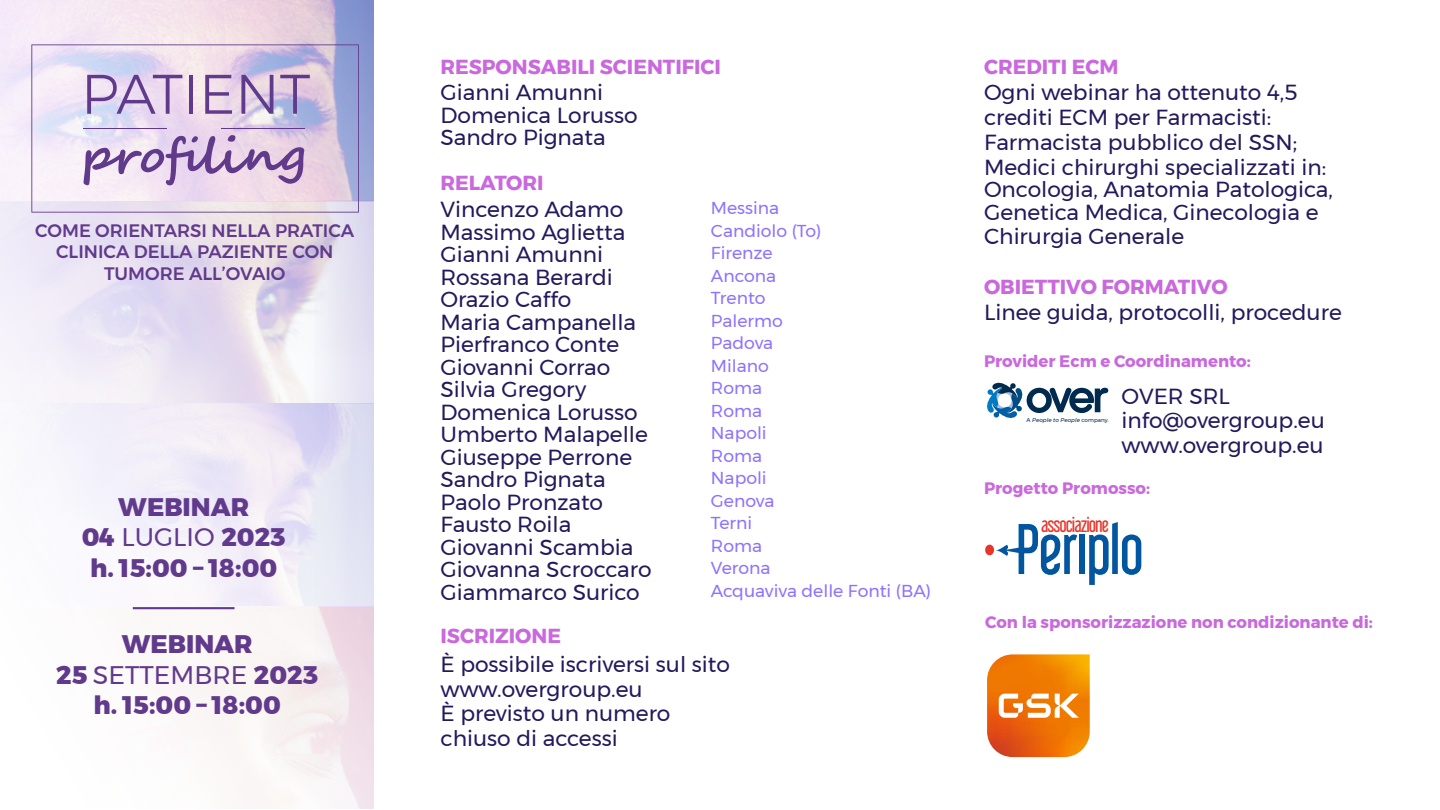
<style>
.page{position:relative;width:1440px;height:810px;background:#fff}
.page>*{position:absolute;margin:0;border:0;box-sizing:border-box;transform-origin:0 0}
.t1{font:800 25.35px/30.5px "Montserrat";color:#613a8c;text-align:center}
.t2{font:21.75px/22.5px "Montserrat";color:#24195d}
.t3{font:700 20.25px "Montserrat";color:#ca68dd}
.t4{font:18.9px "Libel Suit Rg";letter-spacing:-.05em;color:#e7352b}
.t5{font:500 18px/21.6px "Montserrat";color:#613a8c;text-align:center}
.t6{font:17.25px/22.5px "Montserrat";color:#8e72ff}
.t7{font:700 16.5px "Montserrat";color:#ca68dd}
.t8{font:italic 5.62px "Montserrat";color:#002b4f}
.s1{font-weight:400}
.s2{font-style:normal}
</style>
<div class="page">
<svg style="left:0;top:0;width:374px;height:809px"></svg>
<svg style="left:31px;top:44px;width:328px;height:169px;background:#d4c6e0"></svg>
<svg style="left:987px;top:383px;width:121px;height:35px"></svg>
<hr style="left:133px;top:607px;width:102px;height:2px;background:#613a8c">
<svg style="left:987px;top:654px;width:103px;height:103px;background:#ef8725"></svg>
<svg style="left:995px;top:524px;width:82px;height:51px"></svg>
<div style="left:1079px;top:535px;width:6px;height:39px;background:#02559f"></div>
<div style="left:985px;top:545px;width:9px;height:10px;background:#e7352b;border-radius:50%"></div>
<svg style="left:1089px;top:522px;width:52px;height:63px"></svg>
<p class="t5" style="left:35px;top:219px;width:321px">COME ORIENTARSI NELLA PRATICA<br>CLINICA DELLA PAZIENTE CON<br>TUMORE ALL’OVAIO</p>
<p class="t1" style="left:82px;top:492px;width:206px">WEBINAR<br>04 <span class="s1">LUGLIO</span> 2023 h. 15:00 – 18:00</p>
<p class="t1" style="left:56px;top:629px;width:264px">WEBINAR<br>25 <span class="s1">SETTEMBRE</span> 2023 h. 15:00 – 18:00</p>
<p class="t3" style="left:440px;top:51px;width:282px">RESPONSABILI SCIENTIFICI</p>
<p class="t2" style="left:440px;top:81px;width:199px">Gianni Amunni<br>Domenica Lorusso<br>Sandro Pignata</p>
<p class="t3" style="left:440px;top:167px;width:105px">RELATORI</p>
<p class="t2" style="left:440px;top:198px;width:213px">Vincenzo Adamo<br>Massimo Aglietta<br>Gianni Amunni<br>Rossana Berardi<br>Orazio Caffo<br>Maria Campanella<br>Pierfranco Conte<br>Giovanni Corrao<br>Silvia Gregory<br>Domenica Lorusso<br>Umberto Malapelle<br>Giuseppe Perrone<br>Sandro Pignata<br>Paolo Pronzato<br>Fausto Roila<br>Giovanni Scambia<br>Giovanna Scroccaro<br>Giammarco Surico</p>
<p class="t6" style="left:711px;top:197px;width:222px">Messina<br>Candiolo (To)<br>Firenze<br>Ancona<br>Trento<br>Palermo<br>Padova<br>Milano<br>Roma<br>Roma<br>Napoli<br>Roma<br>Napoli<br>Genova<br>Terni<br>Roma<br>Verona<br>Acquaviva delle Fonti (BA)</p>
<p class="t3" style="left:440px;top:620px;width:122px">ISCRIZIONE</p>
<p class="t2" style="left:440px;top:652px;width:291px;line-height:24.8px">È possibile iscriversi sul sito www.overgroup.eu<br>È previsto un numero chiuso di accessi</p>
<p class="t3" style="left:984px;top:51px;width:136px">CREDITI ECM</p>
<p class="t2" style="left:984px;top:80px;width:344px;line-height:24.8px">Ogni webinar ha ottenuto 4,5 crediti ECM per Farmacisti:<br>Farmacista pubblico del SSN;<br>Medici chirurghi specializzati in:</p>
<p class="t2" style="left:984px;top:178px;width:350px">Oncologia, Anatomia Patologica,<br>Genetica Medica, Ginecologia e</p>
<p class="t2" style="left:984px;top:225px;width:202px">Chirurgia Generale</p>
<p class="t3" style="left:984px;top:270px;width:245px">OBIETTIVO FORMATIVO</p>
<p class="t2" style="left:984px;top:301px;width:359px">Linee guida, protocolli, procedure</p>
<p class="t7" style="left:984px;top:348px;width:268px">Provider Ecm e Coordinamento:</p>
<p class="t8" style="left:1027px;top:416px;width:84px"><span class="s2">A</span> People to People <span class="s2">company.</span></p>
<p class="t2" style="left:1122px;top:383px;width:205px;line-height:24.8px">OVER SRL info@overgroup.eu www.overgroup.eu</p>
<p class="t7" style="left:984px;top:475px;width:168px">Progetto Promosso:</p>
<p class="t4" style="left:1041px;top:509px;width:69px">associazione</p>
<p class="t7" style="left:985px;top:609px;width:389px">Con la sponsorizzazione non condizionante di:</p>
</div>
